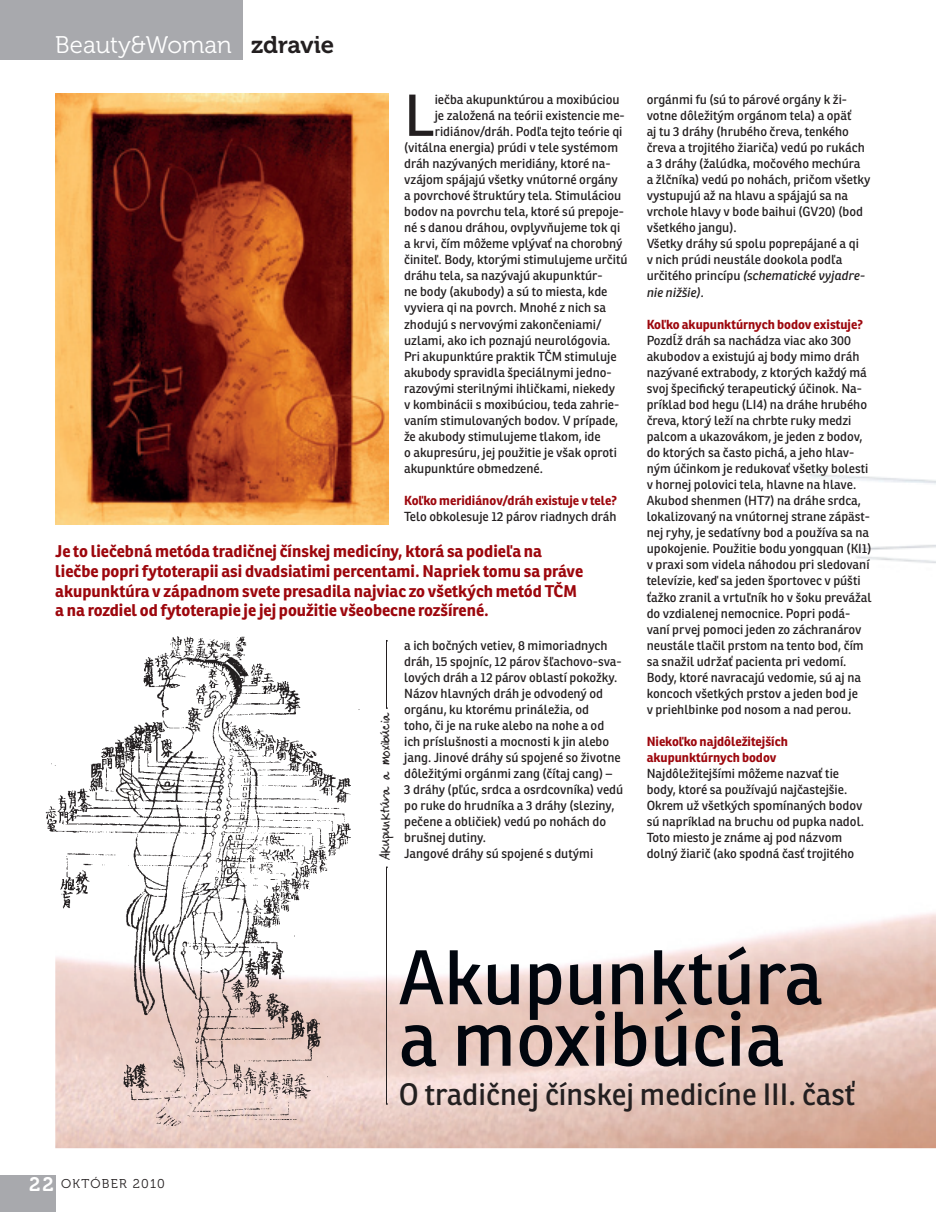
<style>
.page{position:relative;width:936px;height:1212px;background:#fff}
.page>*{position:absolute;margin:0;border:0;box-sizing:border-box;transform-origin:0 0}
.t1{font:75px/61.5px "Ronnia";color:#01060e}
.t2{font:57.45px "Ronnia";color:#231f20}
.t3{font:30px "Ronnia";color:#231f20}
.t4{font:24px "Museo 300";color:#fff}
.t5{font:16.95px "Cheryl Handluky 2";color:#231f20}
.t6{font:700 16.5px/19.8px "Ronnia";color:#9d070d}
.t7{font:12.75px/16px "Ronnia";color:#231f20}
.t8{font:700 12.75px/16px "Ronnia";color:#9d070d}
.t9{font:12.75px "Museo 300";letter-spacing:.1em;color:#231f20}
.s1{font-family:"Museo 700";color:#231f20}
.s2{font-style:italic}
.s3{font-family:"Museo 700";font-size:19.5px;color:#fff}
</style>
<div class="page">
<div style="left:0;top:1176px;width:55px;height:36px;background:#a8a9ad"></div>
<div style="left:0;top:0;width:242px;height:59px;background:#a8a9ad"></div>
<img style="left:376px;top:483px;width:559px;height:665px">
<img style="left:791px;top:473px;width:144px;height:160px">
<img style="left:55px;top:94px;width:333px;height:431px">
<img style="left:45px;top:636px;width:331px;height:512px">
<hr style="left:386px;top:867px;width:1px;height:237px;background:#231f20">
<hr style="left:386px;top:641px;width:1px;height:67px;background:#231f20">
<h3 class="t4" style="left:55px;top:32px;width:280px">Beauty&amp;Woman <span class="s1">zdravie</span></h3>
<h2 class="t2" style="left:404px;top:80px;width:32px">L</h2>
<p class="t7" style="left:434px;top:91px;width:186px">iečba akupunktúrou a moxibúciou</p>
<p class="t7" style="left:434px;top:107px;width:191px">je založená na teórii existencie me-</p>
<p class="t7" style="left:434px;top:123px;width:189px">ridiánov/dráh. Podľa tejto teórie qi</p>
<p class="t7" style="left:404px;top:139px;width:215px">(vitálna energia) prúdi v tele systémom</p>
<p class="t7" style="left:404px;top:155px;width:208px">dráh nazývaných meridiány, ktoré na-</p>
<p class="t7" style="left:404px;top:171px;width:215px">vzájom spájajú všetky vnútorné orgány</p>
<p class="t7" style="left:404px;top:187px;width:219px">a povrchové štruktúry tela. Stimuláciou</p>
<p class="t7" style="left:404px;top:203px;width:221px">bodov na povrchu tela, ktoré sú prepoje-</p>
<p class="t7" style="left:404px;top:220px;width:218px">né s danou dráhou, ovplyvňujeme tok qi</p>
<p class="t7" style="left:404px;top:236px;width:220px">a krvi, čím môžeme vplývať na chorobný</p>
<p class="t7" style="left:404px;top:252px;width:225px">činiteľ. Body, ktorými stimulujeme určitú</p>
<p class="t7" style="left:404px;top:268px;width:200px">dráhu tela, sa nazývajú akupunktúr-</p>
<p class="t7" style="left:404px;top:284px;width:205px">ne body (akubody) a sú to miesta, kde</p>
<p class="t7" style="left:404px;top:300px;width:203px">vyviera qi na povrch. Mnohé z nich sa</p>
<p class="t7" style="left:404px;top:316px;width:199px">zhodujú s nervovými zakončeniami/</p>
<p class="t7" style="left:404px;top:332px;width:208px">uzlami, ako ich poznajú neurológovia.</p>
<p class="t7" style="left:404px;top:348px;width:214px">Pri akupunktúre praktik TČM stimuluje</p>
<p class="t7" style="left:404px;top:364px;width:209px">akubody spravidla špeciálnymi jedno-</p>
<p class="t7" style="left:404px;top:380px;width:212px">razovými sterilnými ihličkami, niekedy</p>
<p class="t7" style="left:404px;top:396px;width:217px">v kombinácii s moxibúciou, teda zahrie-</p>
<p class="t7" style="left:404px;top:412px;width:216px">vaním stimulovaných bodov. V prípade,</p>
<p class="t7" style="left:404px;top:428px;width:198px">že akubody stimulujeme tlakom, ide</p>
<p class="t7" style="left:404px;top:444px;width:214px">o akupresúru, jej použitie je však oproti</p>
<p class="t7" style="left:404px;top:460px;width:140px">akupunktúre obmedzené.</p>
<p class="t8" style="left:404px;top:492px;width:214px">Koľko meridiánov/dráh existuje v tele?</p>
<p class="t7" style="left:404px;top:508px;width:214px">Telo obkolesuje 12 párov riadnych dráh</p>
<p class="t6" style="left:55px;top:541px;width:529px">Je to liečebná metóda tradičnej čínskej medicíny, ktorá sa podieľa na liečbe popri fytoterapii asi dvadsiatimi percentami. Napriek tomu sa práve akupunktúra v západnom svete presadila najviac zo všetkých metód TČM a na rozdiel od fytoterapie je jej použitie všeobecne rozšírené.</p>
<h3 class="t5" style="left:374px;top:860px;width:149px;rotate:-90deg">Akupunktúra a moxibúcia</h3>
<p class="t7" style="left:404px;top:637px;width:221px">a ich bočných vetiev, 8 mimoriadnych dráh, 15 spojníc, 12 párov šľachovo-sva&shy;lových dráh a 12 párov oblastí pokožky.<br>Názov hlavných dráh je odvodený od orgánu, ku ktorému prináležia, od<br>toho, či je na ruke alebo na nohe a od ich príslušnosti a mocnosti k jin alebo jang. Jinové dráhy sú spojené so životne dôležitými orgánmi zang (čítaj cang) –<br>3 dráhy (pľúc, srdca a osrdcovníka) vedú po ruke do hrudníka a 3 dráhy (sleziny, pečene a obličiek) vedú po nohách do brušnej dutiny.<br>Jangové dráhy sú spojené s dutými</p>
<p class="t7" style="left:646px;top:91px;width:225px">orgánmi fu (sú to párové orgány k ži&shy;votne dôležitým orgánom tela) a opäť<br>aj tu 3 dráhy (hrubého čreva, tenkého čreva a trojitého žiariča) vedú po rukách a 3 dráhy (žalúdka, močového mechúra<br>a žlčníka) vedú po nohách, pričom všetky vystupujú až na hlavu a spájajú sa na vrchole hlavy v bode baihui (GV20) (bod všetkého jangu).<br>Všetky dráhy sú spolu poprepájané a qi<br>v nich prúdi neustále dookola podľa určitého princípu <span class="s2">(schematické vyjadre&shy;nie nižšie).</span></p>
<p class="t8" style="left:646px;top:316px;width:218px">Koľko akupunktúrnych bodov existuje?</p>
<p class="t7" style="left:646px;top:332px;width:226px">Pozdĺž dráh sa nachádza viac ako 300 akubodov a existujú aj body mimo dráh nazývané extrabody, z ktorých každý má svoj špecifický terapeutický účinok. Na&shy;príklad bod hegu (LI4) na dráhe hrubého čreva, ktorý leží na chrbte ruky medzi palcom a ukazovákom, je jeden z bodov, do ktorých sa často pichá, a jeho hlav&shy;ným účinkom je redukovať všetky bolesti v hornej polovici tela, hlavne na hlave.<br>Akubod shenmen (HT7) na dráhe srdca, lokalizovaný na vnútornej strane zápäst&shy;nej ryhy, je sedatívny bod a používa sa na upokojenie. Použitie bodu yongquan (KI1) v praxi som videla náhodou pri sledovaní televízie, keď sa jeden športovec v púšti ťažko zranil a vrtuľník ho v šoku prevážal do vzdialenej nemocnice. Popri podá&shy;vaní prvej pomoci jeden zo záchranárov neustále tlačil prstom na tento bod, čím sa snažil udržať pacienta pri vedomí.<br>Body, ktoré navracajú vedomie, sú aj na koncoch všetkých prstov a jeden bod je<br>v priehlbinke pod nosom a nad perou.</p>
<p class="t8" style="left:646px;top:733px;width:143px">Niekoľko najdôležitejších akupunktúrnych bodov</p>
<p class="t7" style="left:646px;top:765px;width:219px">Najdôležitejšími môžeme nazvať tie body, ktoré sa používajú najčastejšie.<br>Okrem už všetkých spomínaných bodov sú napríklad na bruchu od pupka nadol.<br>Toto miesto je známe aj pod názvom dolný žiarič (ako spodná časť trojitého</p>
<p class="t9" style="left:29px;top:1176px;width:137px"><span class="s3">22</span> OKTÓBER 2010</p>
<h1 class="t1" style="left:398px;top:946px;width:425px">Akupunktúra a moxibúcia</h1>
<h3 class="t3" style="left:398px;top:1076px;width:458px">O tradičnej čínskej medicíne III. časť</h3>
</div>
